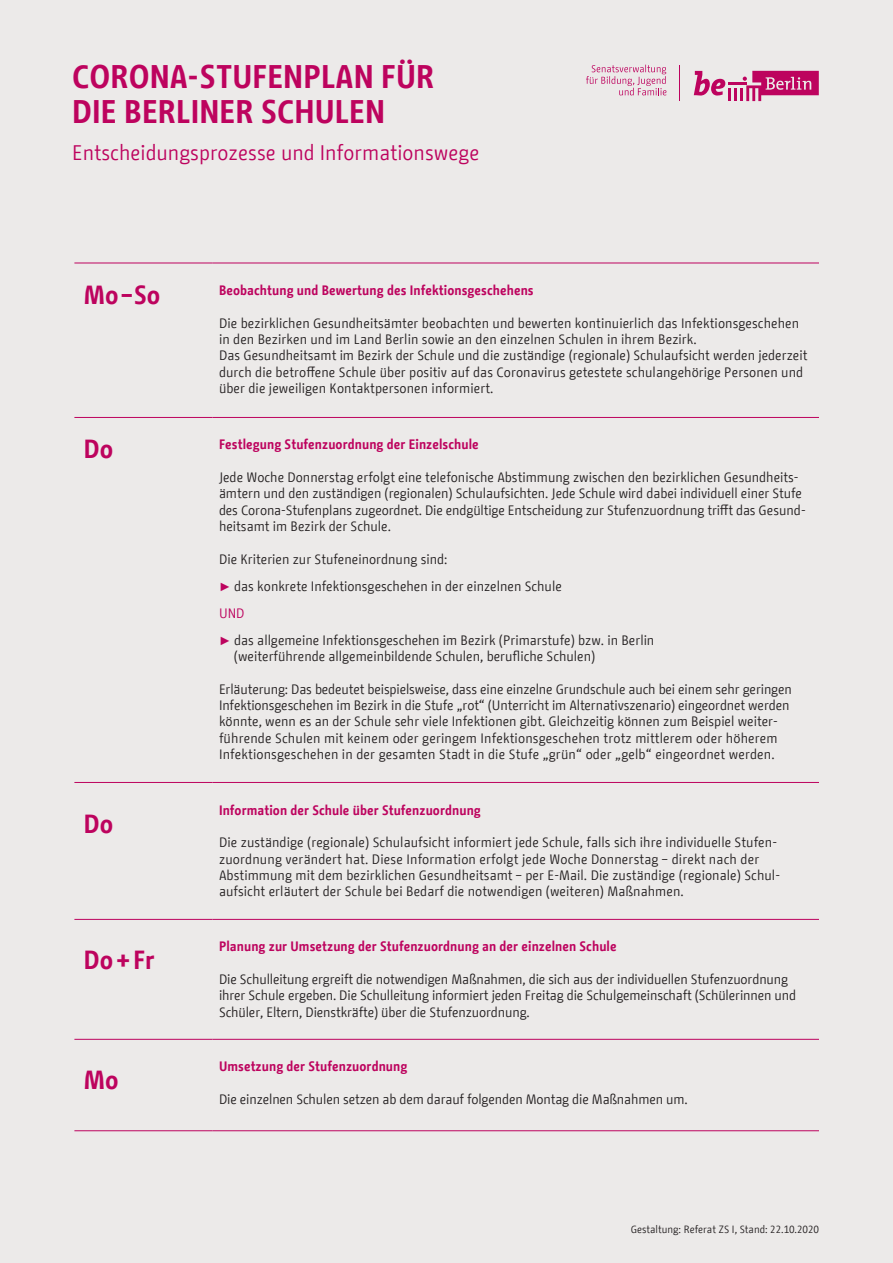
<style>
.page{position:relative;width:893px;height:1263px;background:#eceae9}
.page>*{position:absolute;margin:0;border:0;box-sizing:border-box;transform-origin:0 0}
.t1{font:700 32.55px/36px "BMF Change";color:#bd035e}
.t2{font:700 26.1px "BMF Change";color:#bd035e}
.t3{font:21px "BMF Change";color:#bd035e}
.t4{font:13.65px/16.4px "BMF Change";color:#231f20}
.t5{font:700 13.65px "BMF Change";letter-spacing:.005em;color:#bd035e}
.t6{font:10.5px "BMF Change";color:#231f20}
.s1{font-family:"Arial";font-size:12px;color:#bd035e}
.s2{color:#bd035e}
</style>
<div class="page">
<svg style="left:694px;top:71px;width:125px;height:30px"></svg>
<hr style="left:680px;top:66px;width:1px;height:35px;background:#bd035e">
<svg style="left:586px;top:65px;width:80px;height:30px"></svg>
<hr style="left:74px;top:263px;width:139px;height:1px;background:#bd035e">
<hr style="left:213px;top:263px;width:606px;height:1px;background:#bd035e">
<hr style="left:74px;top:417px;width:139px;height:1px;background:#bd035e">
<hr style="left:213px;top:417px;width:606px;height:1px;background:#bd035e">
<hr style="left:74px;top:782px;width:139px;height:1px;background:#bd035e">
<hr style="left:213px;top:782px;width:606px;height:1px;background:#bd035e">
<hr style="left:74px;top:919px;width:139px;height:1px;background:#bd035e">
<hr style="left:213px;top:919px;width:606px;height:1px;background:#bd035e">
<hr style="left:74px;top:1039px;width:139px;height:1px;background:#bd035e">
<hr style="left:74px;top:1130px;width:139px;height:1px;background:#bd035e">
<hr style="left:213px;top:1039px;width:606px;height:1px;background:#bd035e">
<hr style="left:213px;top:1130px;width:606px;height:1px;background:#bd035e">
<h1 class="t1" style="left:72px;top:58px;width:363px">CORONA-STUFENPLAN FÜR<br>DIE BERLINER SCHULEN</h1>
<h3 class="t3" style="left:72px;top:137px;width:409px">Entscheidungsprozesse und Informationswege</h3>
<h2 class="t2" style="left:84px;top:276px;width:78px">Mo–So</h2>
<h2 class="t2" style="left:84px;top:431px;width:31px">Do</h2>
<h2 class="t2" style="left:84px;top:805px;width:31px">Do</h2>
<h2 class="t2" style="left:84px;top:942px;width:72px">Do+Fr</h2>
<h2 class="t2" style="left:84px;top:1061px;width:36px">Mo</h2>
<p class="t5" style="left:219px;top:280px;width:316px">Beobachtung und Bewertung des Infektionsgeschehens</p>
<p class="t4" style="left:219px;top:315px;width:590px">Die bezirklichen Gesundheitsämter beobachten und bewerten kontinuierlich das Infektionsgeschehen in den Bezirken und im Land Berlin sowie an den einzelnen Schulen in ihrem Bezirk.<br>Das Gesundheitsamt im Bezirk der Schule und die zuständige (regionale) Schulaufsicht werden jederzeit durch die betroffene Schule über positiv auf das Coronavirus getestete schulangehörige Personen und über die jeweiligen Kontaktpersonen informiert.</p>
<p class="t5" style="left:219px;top:435px;width:261px">Festlegung Stufenzuordnung der Einzelschule</p>
<p class="t4" style="left:219px;top:469px;width:588px">Jede Woche Donnerstag erfolgt eine telefonische Abstimmung zwischen den bezirklichen Gesundheits&shy;ämtern und den zuständigen (regionalen) Schulaufsichten. Jede Schule wird dabei individuell einer Stufe des Corona-Stufenplans zugeordnet. Die endgültige Entscheidung zur Stufenzuordnung trifft das Gesund&shy;heitsamt im Bezirk der Schule.</p>
<p class="t4" style="left:219px;top:546px;width:437px;line-height:27px">Die Kriterien zur Stufeneinordnung sind:<br><span class="s1">►</span> das konkrete Infektionsgeschehen in der einzelnen Schule<br><span class="s2">UND<br></span><span class="s1">►</span> das allgemeine Infektionsgeschehen im Bezirk (Primarstufe) bzw. in Berlin</p>
<p class="t4" style="left:234px;top:648px;width:363px">(weiterführende allgemeinbildende Schulen, berufliche Schulen)</p>
<p class="t4" style="left:219px;top:681px;width:574px">Erläuterung: Das bedeutet beispielsweise, dass eine einzelne Grundschule auch bei einem sehr geringen Infektionsgeschehen im Bezirk in die Stufe „rot“ (Unterricht im Alternativszenario) eingeordnet werden könnte, wenn es an der Schule sehr viele Infektionen gibt. Gleichzeitig können zum Beispiel weiter&shy;führende Schulen mit keinem oder geringem Infektionsgeschehen trotz mittlerem oder höherem Infektionsgeschehen in der gesamten Stadt in die Stufe „grün“ oder „gelb“ eingeordnet werden.</p>
<p class="t5" style="left:219px;top:800px;width:263px">Information der Schule über Stufenzuordnung</p>
<p class="t4" style="left:219px;top:834px;width:562px">Die zuständige (regionale) Schulaufsicht informiert jede Schule, falls sich ihre individuelle Stufen&shy;zuordnung verändert hat. Diese Information erfolgt jede Woche Donnerstag – direkt nach der Abstimmung mit dem bezirklichen Gesundheitsamt – per E-Mail. Die zuständige (regionale) Schul&shy;aufsicht erläutert der Schule bei Bedarf die notwendigen (weiteren) Maßnahmen.</p>
<p class="t5" style="left:219px;top:937px;width:399px">Planung zur Umsetzung der Stufenzuordnung an der einzelnen Schule</p>
<p class="t4" style="left:219px;top:971px;width:579px">Die Schulleitung ergreift die notwendigen Maßnahmen, die sich aus der individuellen Stufenzuordnung ihrer Schule ergeben. Die Schulleitung informiert jeden Freitag die Schulgemeinschaft (Schülerinnen und<br>Schüler, Eltern, Dienstkräfte) über die Stufenzuordnung.</p>
<p class="t5" style="left:219px;top:1057px;width:190px">Umsetzung der Stufenzuordnung</p>
<p class="t4" style="left:219px;top:1091px;width:470px">Die einzelnen Schulen setzen ab dem darauf folgenden Montag die Maßnahmen um.</p>
<p class="t6" style="left:631px;top:1222px;width:190px">Gestaltung: Referat ZS I, Stand: 22.10.2020</p>
</div>
